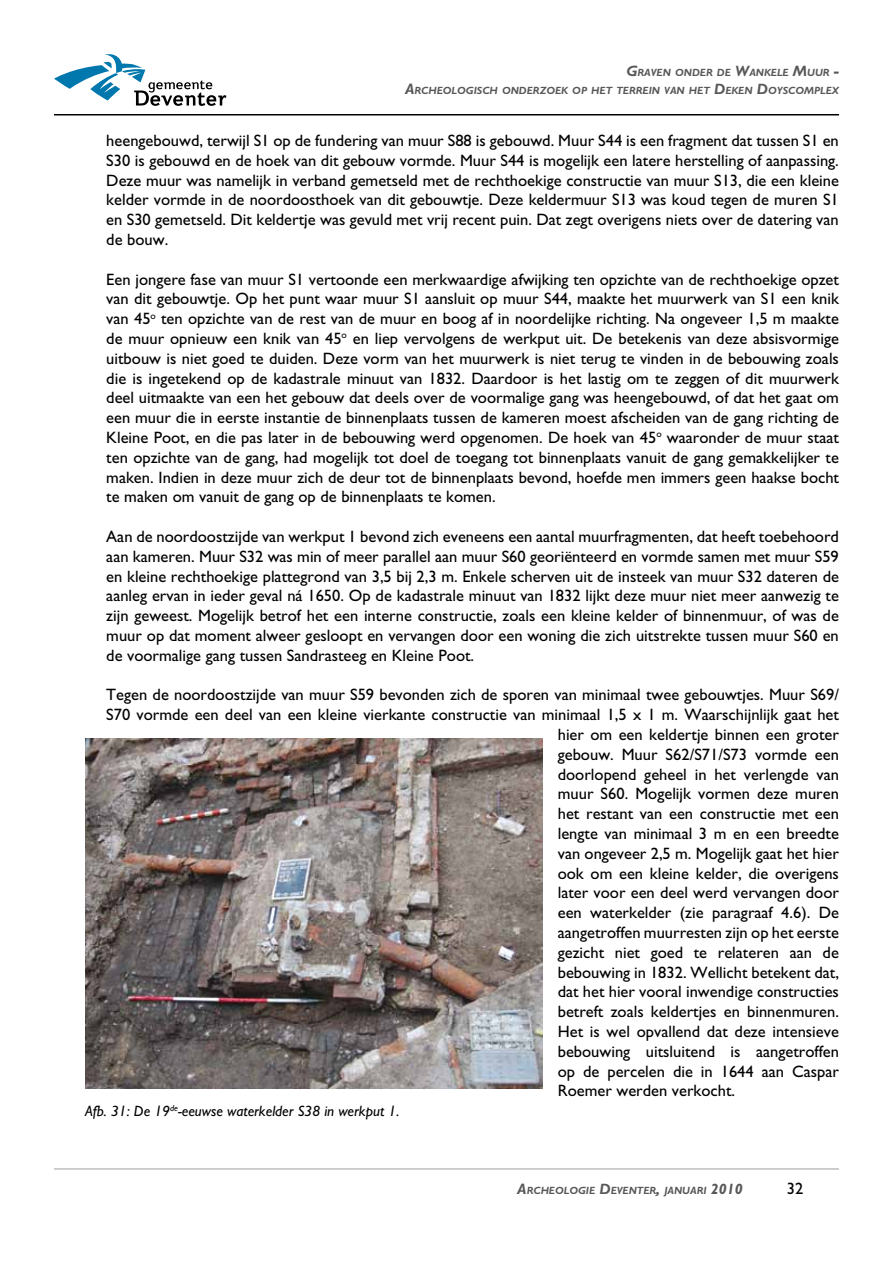
<style>
.page{position:relative;width:893px;height:1263px;background:#fff}
.page>*{position:absolute;margin:0;border:0;box-sizing:border-box;transform-origin:0 0}
.t1{font:16.5px/19.8px "Gill Sans";color:#000;text-align:justify}
.t2{font:italic 15px "Gill Sans";color:#000}
.t3{font:italic 700 10.5px/18px "Gill Sans";color:#58585a;text-align:right}
.s1{font-size:15px}
</style>
<div class="page">
<hr style="left:54px;top:114px;width:785px;height:1px;background:#000">
<hr style="left:54px;top:1168px;width:785px;height:1px;background:#9c9e9f">
<svg style="left:54px;top:54px;width:172px;height:52px"></svg>
<img style="left:85px;top:738px;width:458px;height:350px">
<p class="t3" style="left:405px;top:64px;width:435px"><span class="s1">G</span>RAVEN ONDER DE <span class="s1">W</span>ANKELE <span class="s1">M</span>UUR <span class="s1">-<br>A</span>RCHEOLOGISCH ONDERZOEK OP HET TERREIN VAN HET <span class="s1">D</span>EKEN <span class="s1">D</span>OYSCOMPLEX</p>
<p class="t1" style="left:106px;top:131px;width:734px">heengebouwd, terwijl S1 op de fundering van muur S88 is gebouwd. Muur S44 is een fragment dat tussen S1 en S30 is gebouwd en de hoek van dit gebouw vormde. Muur S44 is mogelijk een latere herstelling of aanpassing.<br>Deze muur was namelijk in verband gemetseld met de rechthoekige constructie van muur S13, die een kleine kelder vormde in de noordoosthoek van dit gebouwtje. Deze keldermuur S13 was koud tegen de muren S1 en S30 gemetseld. Dit keldertje was gevuld met vrij recent puin. Dat zegt overigens niets over de datering van de bouw.</p>
<p class="t1" style="left:106px;top:269px;width:734px">Een jongere fase van muur S1 vertoonde een merkwaardige afwijking ten opzichte van de rechthoekige opzet van dit gebouwtje. Op het punt waar muur S1 aansluit op muur S44, maakte het muurwerk van S1 een knik van 45<sup>o</sup> ten opzichte van de rest van de muur en boog af in noordelijke richting. Na ongeveer 1,5 m maakte de muur opnieuw een knik van 45<sup>o</sup> en liep vervolgens de werkput uit. De betekenis van deze absisvormige uitbouw is niet goed te duiden. Deze vorm van het muurwerk is niet terug te vinden in de bebouwing zoals die is ingetekend op de kadastrale minuut van 1832. Daardoor is het lastig om te zeggen of dit muurwerk deel uitmaakte van een het gebouw dat deels over de voormalige gang was heengebouwd, of dat het gaat om een muur die in eerste instantie de binnenplaats tussen de kameren moest afscheiden van de gang richting de Kleine Poot, en die pas later in de bebouwing werd opgenomen. De hoek van 45<sup>o</sup> waaronder de muur staat ten opzichte van de gang, had mogelijk tot doel de toegang tot binnenplaats vanuit de gang gemakkelijker te maken. Indien in deze muur zich de deur tot de binnenplaats bevond, hoefde men immers geen haakse bocht te maken om vanuit de gang op de binnenplaats te komen.</p>
<p class="t1" style="left:106px;top:527px;width:734px">Aan de noordoostzijde van werkput 1 bevond zich eveneens een aantal muurfragmenten, dat heeft toebehoord aan kameren. Muur S32 was min of meer parallel aan muur S60 georiënteerd en vormde samen met muur S59 en kleine rechthoekige plattegrond van 3,5 bij 2,3 m. Enkele scherven uit de insteek van muur S32 dateren de aanleg ervan in ieder geval ná 1650. Op de kadastrale minuut van 1832 lijkt deze muur niet meer aanwezig te zijn geweest. Mogelijk betrof het een interne constructie, zoals een kleine kelder of binnenmuur, of was de muur op dat moment alweer gesloopt en vervangen door een woning die zich uitstrekte tussen muur S60 en de voormalige gang tussen Sandrasteeg en Kleine Poot.</p>
<p class="t1" style="left:106px;top:685px;width:734px">Tegen de noordoostzijde van muur S59 bevonden zich de sporen van minimaal twee gebouwtjes. Muur S69/</p>
<p class="t1" style="left:106px;top:705px;width:734px">S70 vormde een deel van een kleine vierkante constructie van minimaal 1,5 x 1 m. Waarschijnlijk gaat het</p>
<p class="t1" style="left:558px;top:725px;width:283px">hier om een keldertje binnen een groter</p>
<p class="t1" style="left:558px;top:744px;width:283px">gebouw. Muur S62/S71/S73 vormde een</p>
<p class="t1" style="left:558px;top:764px;width:283px">doorlopend geheel in het verlengde van</p>
<p class="t1" style="left:558px;top:784px;width:283px">muur S60. Mogelijk vormen deze muren</p>
<p class="t1" style="left:558px;top:804px;width:283px">het restant van een constructie met een</p>
<p class="t1" style="left:558px;top:824px;width:283px">lengte van minimaal 3 m en een breedte</p>
<p class="t1" style="left:558px;top:843px;width:283px">van ongeveer 2,5 m. Mogelijk gaat het hier</p>
<p class="t1" style="left:558px;top:863px;width:283px">ook om een kleine kelder, die overigens</p>
<p class="t1" style="left:558px;top:883px;width:283px">later voor een deel werd vervangen door</p>
<p class="t1" style="left:558px;top:903px;width:283px">een waterkelder (zie paragraaf 4.6). De</p>
<p class="t1" style="left:558px;top:923px;width:283px">aangetroffen muurresten zijn op het eerste</p>
<p class="t1" style="left:558px;top:942px;width:283px">gezicht niet goed te relateren aan de</p>
<p class="t1" style="left:558px;top:962px;width:283px">bebouwing in 1832. Wellicht betekent dat,</p>
<p class="t1" style="left:558px;top:982px;width:283px">dat het hier vooral inwendige constructies</p>
<p class="t1" style="left:558px;top:1002px;width:283px">betreft zoals keldertjes en binnenmuren.</p>
<p class="t1" style="left:558px;top:1022px;width:283px">Het is wel opvallend dat deze intensieve</p>
<p class="t1" style="left:558px;top:1041px;width:283px">bebouwing uitsluitend is aangetroffen</p>
<p class="t1" style="left:558px;top:1061px;width:283px">op de percelen die in 1644 aan Caspar</p>
<p class="t1" style="left:558px;top:1081px;width:179px">Roemer werden verkocht.</p>
<p class="t2" style="left:85px;top:1102px;width:316px">Afb. 31: De 19<sup>de</sup>-eeuwse waterkelder S38 in werkput 1.</p>
<p class="t3" style="left:517px;top:1182px;width:227px"><span class="s1">A</span>RCHEOLOGIE <span class="s1">D</span>EVENTER<span class="s1">,</span> JANUARI <span class="s1">2010</span></p>
<p class="t1" style="left:787px;top:1179px;width:18px">32</p>
</div>
